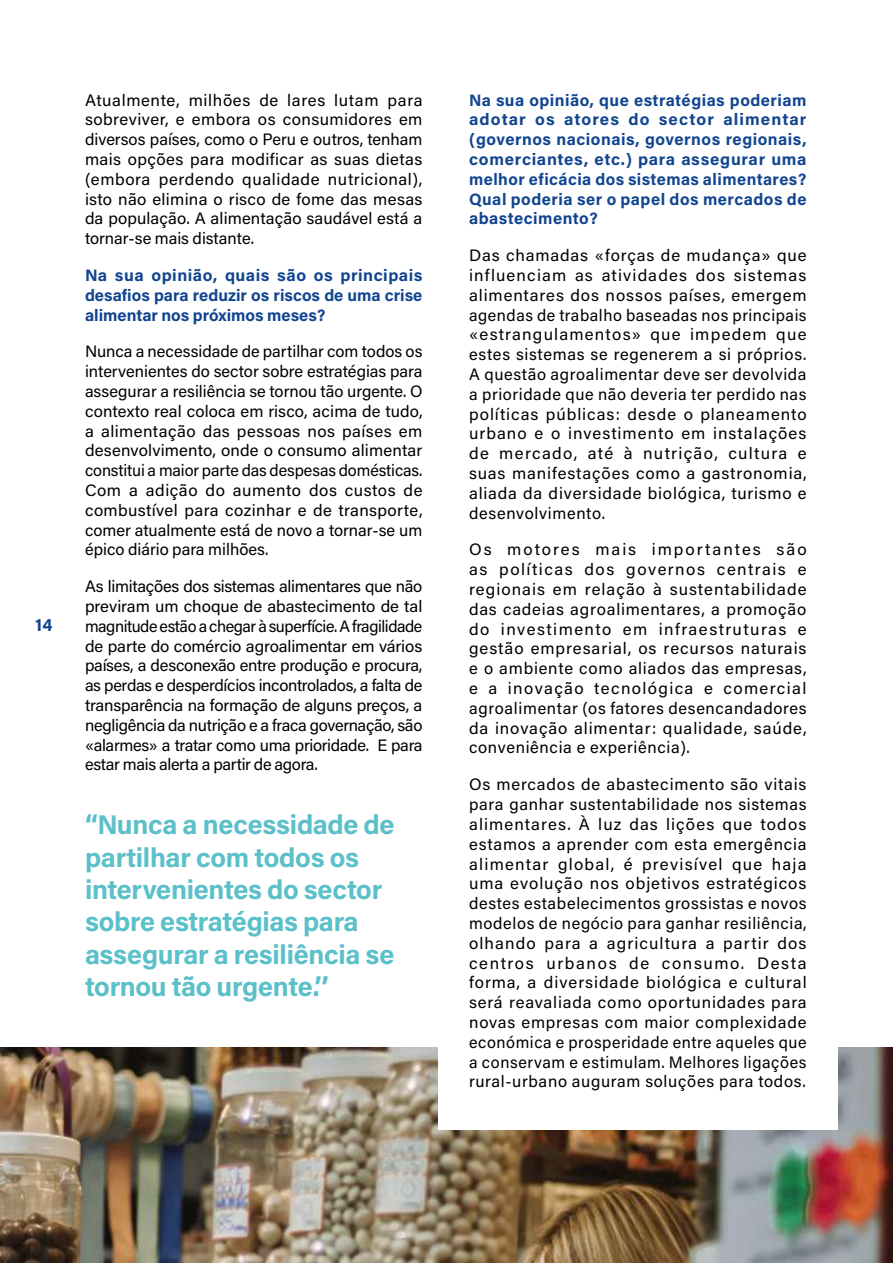
<style>
.page{position:relative;width:893px;height:1263px;background:#fff}
.page>*{position:absolute;margin:0;border:0;box-sizing:border-box;transform-origin:0 0}
.t1{font:700 27px/32.4px "Acumin Pro";letter-spacing:-.01em;color:#5bc0c9}
.t2{font:700 18px "Acumin Pro";color:#114590}
.t3{font:16.5px/19.8px "Acumin Pro";letter-spacing:.02em;color:#000;text-align:justify}
.t4{font:700 16.5px/19.8px "Acumin Pro";letter-spacing:.015em;color:#114590;text-align:justify}
</style>
<div class="page">
<img style="left:0;top:1048px;width:893px;height:215px">
<div style="left:438px;top:473px;width:400px;height:657px;background:#fff"></div>
<p class="t2" style="left:35px;top:612px;width:19px">14</p>
<p class="t3" style="left:85px;top:89px;width:339px">Atualmente, milhões de lares lutam para sobreviver, e embora os consumidores em diversos países, como o Peru e outros, tenham mais opções para modificar as suas dietas (embora perdendo qualidade nutricional), isto não elimina o risco de fome das mesas da população. A alimentação saudável está a tornar-se mais distante.</p>
<p class="t4" style="left:85px;top:265px;width:339px">Na sua opinião, quais são os principais desafios para reduzir os riscos de uma crise alimentar nos próximos meses?</p>
<p class="t3" style="left:85px;top:341px;width:339px">Nunca a necessidade de partilhar com todos os intervenientes do sector sobre estratégias para assegurar a resiliência se tornou tão urgente. O contexto real coloca em risco, acima de tudo, a alimentação das pessoas nos países em desenvolvimento, onde o consumo alimentar constitui a maior parte das despesas domésticas.<br>Com a adição do aumento dos custos de combustível para cozinhar e de transporte, comer atualmente está de novo a tornar-se um épico diário para milhões.</p>
<p class="t3" style="left:85px;top:576px;width:339px">As limitações dos sistemas alimentares que não previram um choque de abastecimento de tal magnitude estão a chegar à superfície. A fragilidade de parte do comércio agroalimentar em vários países, a desconexão entre produção e procura, as perdas e desperdícios incontrolados, a falta de transparência na formação de alguns preços, a negligência da nutrição e a fraca governação, são «alarmes» a tratar como uma prioridade. E para estar mais alerta a partir de agora.</p>
<h1 class="t1" style="left:85px;top:807px;width:311px">“Nunca a necessidade de partilhar com todos os intervenientes do sector sobre estratégias para assegurar a resiliência se tornou tão urgente.’’</h1>
<p class="t4" style="left:469px;top:89px;width:339px">Na sua opinião, que estratégias poderiam adotar os atores do sector alimentar (governos nacionais, governos regionais, comerciantes, etc.) para assegurar uma melhor eficácia dos sistemas alimentares?<br>Qual poderia ser o papel dos mercados de abastecimento?</p>
<p class="t3" style="left:469px;top:245px;width:339px">Das chamadas «forças de mudança» que influenciam as atividades dos sistemas alimentares dos nossos países, emergem agendas de trabalho baseadas nos principais «estrangulamentos» que impedem que estes sistemas se regenerem a si próprios.<br>A questão agroalimentar deve ser devolvida a prioridade que não deveria ter perdido nas políticas públicas: desde o planeamento urbano e o investimento em instalações de mercado, até à nutrição, cultura e suas manifestações como a gastronomia, aliada da diversidade biológica, turismo e desenvolvimento.</p>
<p class="t3" style="left:469px;top:539px;width:339px">Os motores mais importantes são as políticas dos governos centrais e regionais em relação à sustentabilidade das cadeias agroalimentares, a promoção do investimento em infraestruturas e gestão empresarial, os recursos naturais e o ambiente como aliados das empresas, e a inovação tecnológica e comercial agroalimentar (os fatores desencandadores da inovação alimentar: qualidade, saúde, conveniência e experiência).</p>
<p class="t3" style="left:469px;top:774px;width:339px">Os mercados de abastecimento são vitais para ganhar sustentabilidade nos sistemas alimentares. À luz das lições que todos estamos a aprender com esta emergência alimentar global, é previsível que haja uma evolução nos objetivos estratégicos destes estabelecimentos grossistas e novos modelos de negócio para ganhar resiliência, olhando para a agricultura a partir dos centros urbanos de consumo. Desta forma, a diversidade biológica e cultural será reavaliada como oportunidades para novas empresas com maior complexidade económica e prosperidade entre aqueles que a conservam e estimulam. Melhores ligações rural-urbano auguram soluções para todos.</p>
</div>
